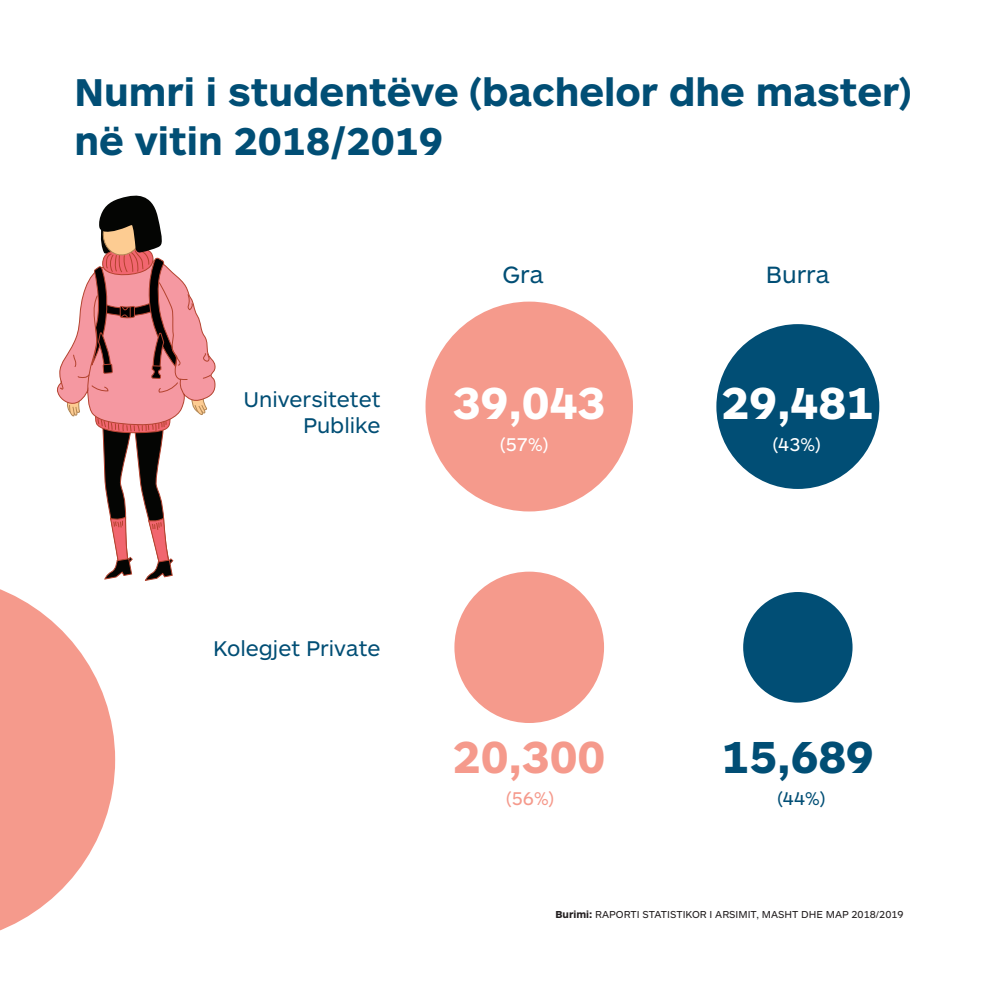
<style>
.page{position:relative;width:993px;height:993px;background:#fff}
.page>*{position:absolute;margin:0;border:0;box-sizing:border-box;transform-origin:0 0}
.t1{font:700 46.55px "ARS Maquette Pro";color:#fff}
.t2{font:700 46.55px "ARS Maquette Pro";color:#f59a8c}
.t3{font:700 46.55px "ARS Maquette Pro";color:#014e75}
.t4{font:700 40.25px/49px "ARS Maquette Pro";color:#014e75}
.t5{font:24.5px "ARS Maquette Pro";color:#014e75}
.t6{font:22.22px/26.6px "ARS Maquette Pro";color:#014e75;text-align:right}
.t7{font:19.07px "ARS Maquette Pro";color:#fff}
.t8{font:19.07px "ARS Maquette Pro";color:#014e75}
.t9{font:19.07px "ARS Maquette Pro";color:#f59a8c}
.t10{font:10.5px "ARS Maquette Pro";color:#231f20}
.s1{font-weight:700}
</style>
<div class="page">
<svg style="left:0;top:589px;width:115px;height:342px;fill:#f59a8c"></svg>
<div style="left:425px;top:301px;width:207px;height:210px;background:#f59a8c;border-radius:50%"></div>
<div style="left:454px;top:571px;width:150px;height:151px;background:#f59a8c;border-radius:50%"></div>
<div style="left:716px;top:324px;width:163px;height:165px;background:#014e75;border-radius:50%"></div>
<div style="left:743px;top:591px;width:109px;height:111px;background:#014e75;border-radius:50%"></div>
<svg style="left:57px;top:195px;width:159px;height:386px"></svg>
<h2 class="t4" style="left:74px;top:66px;width:838px">Numri i studentëve (bachelor dhe master) në vitin 2018/2019</h2>
<h3 class="t6" style="left:243px;top:384px;width:138px">Universitetet<br>Publike</h3>
<h3 class="t5" style="left:502px;top:258px;width:43px">Gra</h3>
<h3 class="t5" style="left:765px;top:258px;width:65px">Burra</h3>
<h1 class="t1" style="left:453px;top:372px;width:154px">39,043</h1>
<h3 class="t7" style="left:500px;top:431px;width:49px">(57%)</h3>
<h1 class="t1" style="left:721px;top:372px;width:154px">29,481</h1>
<h3 class="t7" style="left:772px;top:431px;width:49px">(43%)</h3>
<h3 class="t6" style="left:213px;top:634px;width:168px">Kolegjet Private</h3>
<h1 class="t2" style="left:453px;top:725px;width:154px">20,300</h1>
<h3 class="t9" style="left:506px;top:785px;width:49px">(56%)</h3>
<h1 class="t3" style="left:721px;top:725px;width:154px">15,689</h1>
<h3 class="t8" style="left:777px;top:785px;width:49px">(44%)</h3>
<p class="t10" style="left:555px;top:907px;width:349px"><span class="s1">Burimi:</span> RAPORTI STATISTIKOR I ARSIMIT, MASHT DHE MAP 2018/2019</p>
</div>
